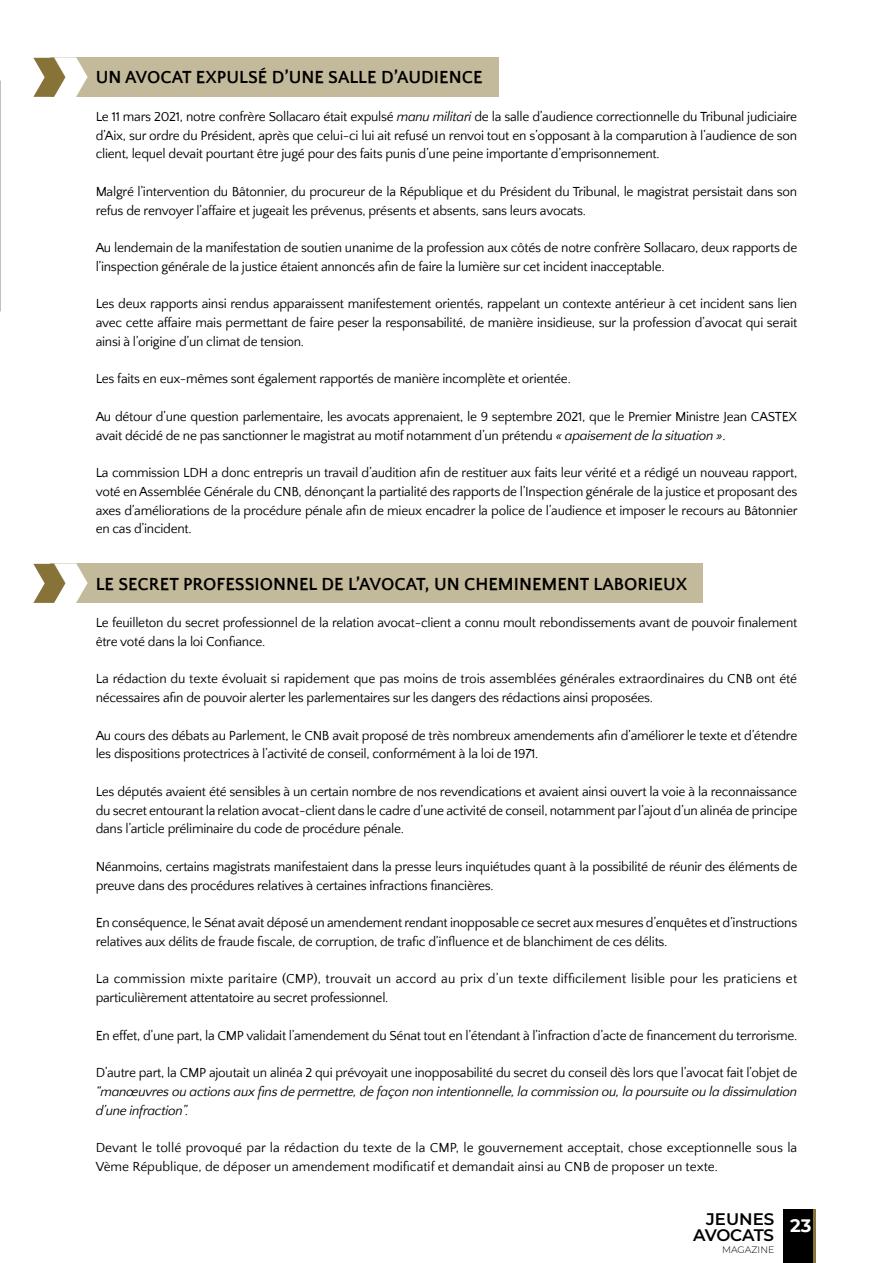
<style>
.page{position:relative;width:893px;height:1263px;background:#fff}
.page>*{position:absolute;margin:0;border:0;box-sizing:border-box;transform-origin:0 0}
.t1{font:700 18px "Quattrocento Sans";color:#000}
.t2{font:700 18px "Montserrat";color:#fff}
.t3{font:600 16.65px/16.2px "Montserrat";letter-spacing:-.01em;color:#000;text-align:right}
.t4{font:13.5px/18.8px "Quattrocento Sans";letter-spacing:-.02em;color:#000}
.t5{font:13.5px/18.8px "Quattrocento Sans";color:#000}
.t6{font:13.5px/18.8px "Quattrocento Sans";letter-spacing:.01em;color:#000}
.t7{font:italic 13.5px/18.8px "Quattrocento Sans";letter-spacing:-.02em;color:#000}
.t8{font:300 9.45px "Montserrat";color:#000}
.s1{font-style:italic}
</style>
<div class="page">
<div style="left:786px;top:1209px;width:29px;height:54px;background:#897438"></div>
<div style="left:783px;top:1209px;width:30px;height:54px;background:#000"></div>
<div style="left:50px;top:58px;width:448px;height:39px;background:#c3b99b"></div>
<svg style="left:33px;top:57px;width:55px;height:40px"></svg>
<div style="left:50px;top:564px;width:652px;height:39px;background:#c3b99b"></div>
<svg style="left:33px;top:563px;width:55px;height:40px"></svg>
<h1 class="t1" style="left:96px;top:68px;width:388px">UN AVOCAT EXPULSÉ D’UNE SALLE D’AUDIENCE</h1>
<p class="t4" style="left:96px;top:107px;width:703px;text-align:justify">Le 11 mars 2021, notre confrère Sollacaro était expulsé <span class="s1">manu militari</span> de la salle d’audience correctionnelle du Tribunal judiciaire d’Aix, sur ordre du Président, après que celui-ci lui ait refusé un renvoi tout en s’opposant à la comparution à l’audience de son client, lequel devait pourtant être jugé pour des faits punis d’une peine importante d’emprisonnement.</p>
<p class="t4" style="left:96px;top:182px;width:703px">Malgré l’intervention du Bâtonnier, du procureur de la République et du Président du Tribunal, le magistrat persistait dans son refus de renvoyer l’affaire et jugeait les prévenus, présents et absents, sans leurs avocats.</p>
<p class="t4" style="left:96px;top:239px;width:703px">Au lendemain de la manifestation de soutien unanime de la profession aux côtés de notre confrère Sollacaro, deux rapports de l’inspection générale de la justice étaient annoncés afin de faire la lumière sur cet incident inacceptable.</p>
<p class="t4" style="left:96px;top:295px;width:703px;text-align:justify">Les deux rapports ainsi rendus apparaissent manifestement orientés, rappelant un contexte antérieur à cet incident sans lien avec cette affaire mais permettant de faire peser la responsabilité, de manière insidieuse, sur la profession d’avocat qui serait ainsi à l’origine d’un climat de tension.</p>
<p class="t4" style="left:96px;top:370px;width:477px">Les faits en eux-mêmes sont également rapportés de manière incomplète et orientée.</p>
<p class="t4" style="left:96px;top:407px;width:703px">Au détour d’une question parlementaire, les avocats apprenaient, le 9 septembre 2021, que le Premier Ministre Jean CASTEX avait décidé de ne pas sanctionner le magistrat au motif notamment d’un prétendu <span class="s1">« apaisement de la situation »</span>.</p>
<p class="t4" style="left:96px;top:464px;width:703px;text-align:justify">La commission LDH a donc entrepris un travail d’audition afin de restituer aux faits leur vérité et a rédigé un nouveau rapport, voté en Assemblée Générale du CNB, dénonçant la partialité des rapports de l’Inspection générale de la justice et proposant des axes d’améliorations de la procédure pénale afin de mieux encadrer la police de l’audience et imposer le recours au Bâtonnier en cas d’incident.</p>
<h1 class="t1" style="left:96px;top:574px;width:593px">LE SECRET PROFESSIONNEL DE L’AVOCAT, UN CHEMINEMENT LABORIEUX</h1>
<p class="t4" style="left:96px;top:614px;width:703px">Le feuilleton du secret professionnel de la relation avocat-client a connu moult rebondissements avant de pouvoir finalement être voté dans la loi Confiance.</p>
<p class="t4" style="left:96px;top:670px;width:703px">La rédaction du texte évoluait si rapidement que pas moins de trois assemblées générales extraordinaires du CNB ont été nécessaires afin de pouvoir alerter les parlementaires sur les dangers des rédactions ainsi proposées.</p>
<p class="t4" style="left:96px;top:726px;width:703px">Au cours des débats au Parlement, le CNB avait proposé de très nombreux amendements afin d’améliorer le texte et d’étendre les dispositions protectrices à l’activité de conseil, conformément à la loi de 1971.</p>
<p class="t4" style="left:96px;top:782px;width:703px;text-align:justify">Les députés avaient été sensibles à un certain nombre de nos revendications et avaient ainsi ouvert la voie à la reconnaissance du secret entourant la relation avocat-client dans le cadre d’une activité de conseil, notamment par l’ajout d’un alinéa de principe dans l’article préliminaire du code de procédure pénale.</p>
<p class="t4" style="left:96px;top:857px;width:703px">Néanmoins, certains magistrats manifestaient dans la presse leurs inquiétudes quant à la possibilité de réunir des éléments de preuve dans des procédures relatives à certaines infractions financières.</p>
<p class="t4" style="left:96px;top:914px;width:703px">En conséquence, le Sénat avait déposé un amendement rendant inopposable ce secret aux mesures d’enquêtes et d’instructions relatives aux délits de fraude fiscale, de corruption, de trafic d’influence et de blanchiment de ces délits.</p>
<p class="t6" style="left:96px;top:970px;width:703px">La commission mixte paritaire (CMP), trouvait un accord au prix d’un texte difficilement lisible pour les praticiens et particulièrement attentatoire au secret professionnel.</p>
<p class="t4" style="left:96px;top:1026px;width:703px">En effet, d’une part, la CMP validait l’amendement du Sénat tout en l’étendant à l’infraction d’acte de financement du terrorisme.</p>
<p class="t4" style="left:96px;top:1064px;width:703px">D’autre part, la CMP ajoutait un alinéa 2 qui prévoyait une inopposabilité du secret du conseil dès lors que l’avocat fait l’objet de</p>
<p class="t7" style="left:96px;top:1082px;width:703px">“manœuvres ou actions aux fins de permettre, de façon non intentionnelle, la commission ou, la poursuite ou la dissimulation d’une infraction”.</p>
<p class="t5" style="left:96px;top:1139px;width:703px">Devant le tollé provoqué par la rédaction du texte de la CMP, le gouvernement acceptait, chose exceptionnelle sous la<br>Vème République, de déposer un amendement modificatif et demandait ainsi au CNB de proposer un texte.</p>
<p class="t3" style="left:693px;top:1210px;width:83px">JEUNES<br>AVOCATS</p>
<p class="t8" style="left:722px;top:1243px;width:54px">MAGAZINE</p>
<h1 class="t2" style="left:790px;top:1212px;width:23px">23</h1>
</div>
